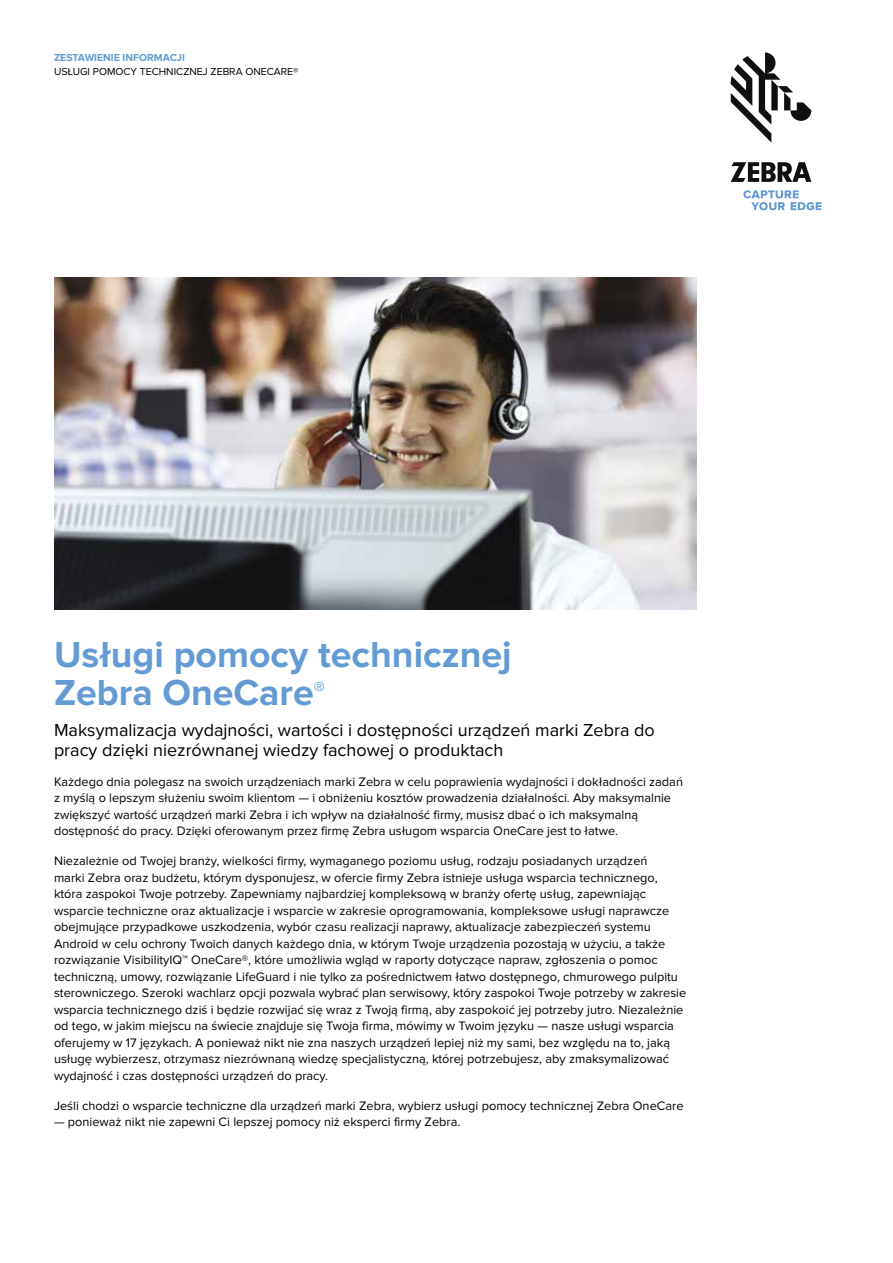
<style>
.page{position:relative;width:893px;height:1263px;background:#fff}
.page>*{position:absolute;margin:0;border:0;box-sizing:border-box;transform-origin:0 0}
.t1{font:700 37.5px/37.5px "Proxima Nova";color:#649bd4}
.t2{font:18px/20.2px "Proxima Nova";color:#000}
.t3{font:12.75px/16.5px "Proxima Nova";color:#000}
.t4{font:10.5px "Proxima Nova";color:#000}
.t5{font:700 10.5px "Proxima Nova";color:#649bd4}
</style>
<div class="page">
<img style="left:54px;top:277px;width:643px;height:333px">
<svg style="left:731px;top:53px;width:80px;height:90px"></svg>
<svg style="left:731px;top:162px;width:80px;height:20px"></svg>
<svg style="left:743px;top:190px;width:78px;height:20px"></svg>
<p class="t5" style="left:54px;top:51px;width:132px">ZESTAWIENIE INFORMACJI</p>
<p class="t4" style="left:54px;top:66px;width:246px">USŁUGI POMOCY TECHNICZNEJ ZEBRA ONECARE®</p>
<h1 class="t1" style="left:54px;top:637px;width:459px">Usługi pomocy technicznej<br>Zebra OneCare<sup>®</sup></h1>
<h2 class="t2" style="left:54px;top:720px;width:602px">Maksymalizacja wydajności, wartości i dostępności urządzeń marki Zebra do pracy dzięki niezrównanej wiedzy fachowej o produktach</h2>
<p class="t3" style="left:54px;top:773px;width:630px">Każdego dnia polegasz na swoich urządzeniach marki Zebra w celu poprawienia wydajności i dokładności zadań z myślą o lepszym służeniu swoim klientom — i obniżeniu kosztów prowadzenia działalności. Aby maksymalnie zwiększyć wartość urządzeń marki Zebra i ich wpływ na działalność firmy, musisz dbać o ich maksymalną dostępność do pracy. Dzięki oferowanym przez firmę Zebra usługom wsparcia OneCare jest to łatwe.</p>
<p class="t3" style="left:54px;top:853px;width:634px">Niezależnie od Twojej branży, wielkości firmy, wymaganego poziomu usług, rodzaju posiadanych urządzeń<br>marki Zebra oraz budżetu, którym dysponujesz, w ofercie firmy Zebra istnieje usługa wsparcia technicznego, która zaspokoi Twoje potrzeby. Zapewniamy najbardziej kompleksową w branży ofertę usług, zapewniając wsparcie techniczne oraz aktualizacje i wsparcie w zakresie oprogramowania, kompleksowe usługi naprawcze obejmujące przypadkowe uszkodzenia, wybór czasu realizacji naprawy, aktualizacje zabezpieczeń systemu Android w celu ochrony Twoich danych każdego dnia, w którym Twoje urządzenia pozostają w użyciu, a także rozwiązanie VisibilityIQ™ OneCare®, które umożliwia wgląd w raporty dotyczące napraw, zgłoszenia o pomoc techniczną, umowy, rozwiązanie LifeGuard i nie tylko za pośrednictwem łatwo dostępnego, chmurowego pulpitu sterowniczego. Szeroki wachlarz opcji pozwala wybrać plan serwisowy, który zaspokoi Twoje potrzeby w zakresie wsparcia technicznego dziś i będzie rozwijać się wraz z Twoją firmą, aby zaspokoić jej potrzeby jutro. Niezależnie od tego, w jakim miejscu na świecie znajduje się Twoja firma, mówimy w Twoim języku — nasze usługi wsparcia oferujemy w 17 językach. A ponieważ nikt nie zna naszych urządzeń lepiej niż my sami, bez względu na to, jaką usługę wybierzesz, otrzymasz niezrównaną wiedzę specjalistyczną, której potrzebujesz, aby zmaksymalizować wydajność i czas dostępności urządzeń do pracy.</p>
<p class="t3" style="left:54px;top:1097px;width:631px">Jeśli chodzi o wsparcie techniczne dla urządzeń marki Zebra, wybierz usługi pomocy technicznej Zebra OneCare</p>
<p class="t3" style="left:54px;top:1114px;width:408px">— ponieważ nikt nie zapewni Ci lepszej pomocy niż eksperci firmy Zebra.</p>
</div>
